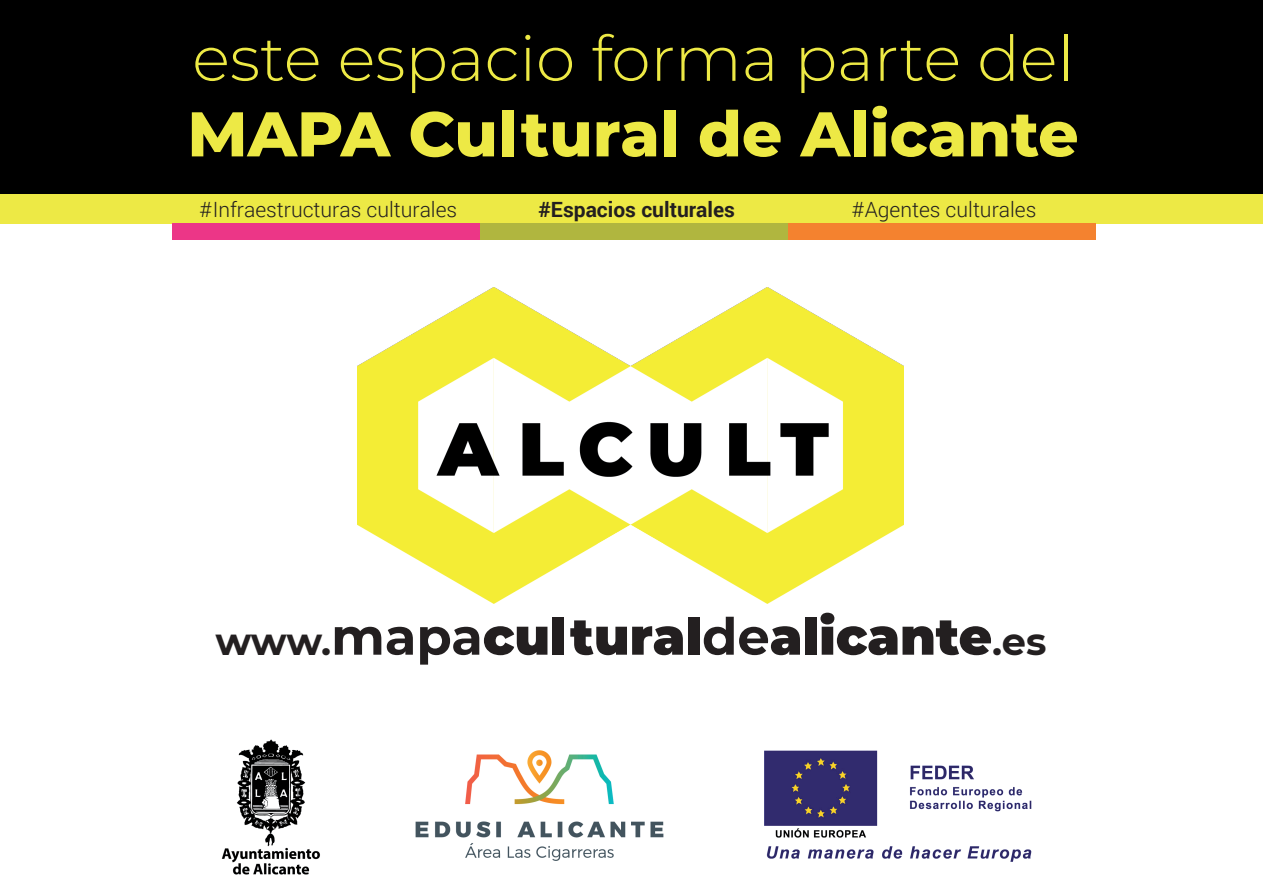
<style>
.page{position:relative;width:1263px;height:893px;background:#fff}
.page>*{position:absolute;margin:0;border:0;box-sizing:border-box;transform-origin:0 0}
.t1{font:300 63px "Montserrat";color:#ede945}
.t2{font:800 63px "Montserrat";color:#ede945}
.t3{font:900 51.15px "Montserrat";color:#231f20}
.t4{font:300 21px "Roboto";color:#231f20}
.t5{font:700 21px "Roboto";color:#231f20}
.s1{font-weight:700;font-size:38.4px}
.s2{font-weight:700}
</style>
<div class="page">
<div style="left:0;top:177px;width:1263px;height:47px;background:#ede945"></div>
<div style="left:0;top:1px;width:1263px;height:193px;background:#000"></div>
<img style="left:221px;top:603px;width:811px;height:272px">
<img style="left:357px;top:288px;width:547px;height:315px">
<div style="left:172px;top:224px;width:308px;height:16px;background:#ec3687"></div>
<div style="left:480px;top:224px;width:308px;height:16px;background:#b0b63f"></div>
<div style="left:788px;top:224px;width:308px;height:16px;background:#f4822f"></div>
<h1 class="t1" style="left:192px;top:16px;width:883px">este espacio forma parte del</h1>
<h1 class="t2" style="left:187px;top:88px;width:893px">MAPA Cultural de Alicante</h1>
<p class="t4" style="left:200px;top:195px;width:259px">#Infraestructuras culturales</p>
<p class="t5" style="left:538px;top:194px;width:198px">#Espacios culturales</p>
<p class="t4" style="left:852px;top:195px;width:186px">#Agentes culturales</p>
<h2 class="t3" style="left:215px;top:598px;width:832px"><span class="s1">www.</span><span class="s2">mapa</span>cultural<span class="s2">de</span>alicante<span class="s1">.es</span></h2>
</div>
